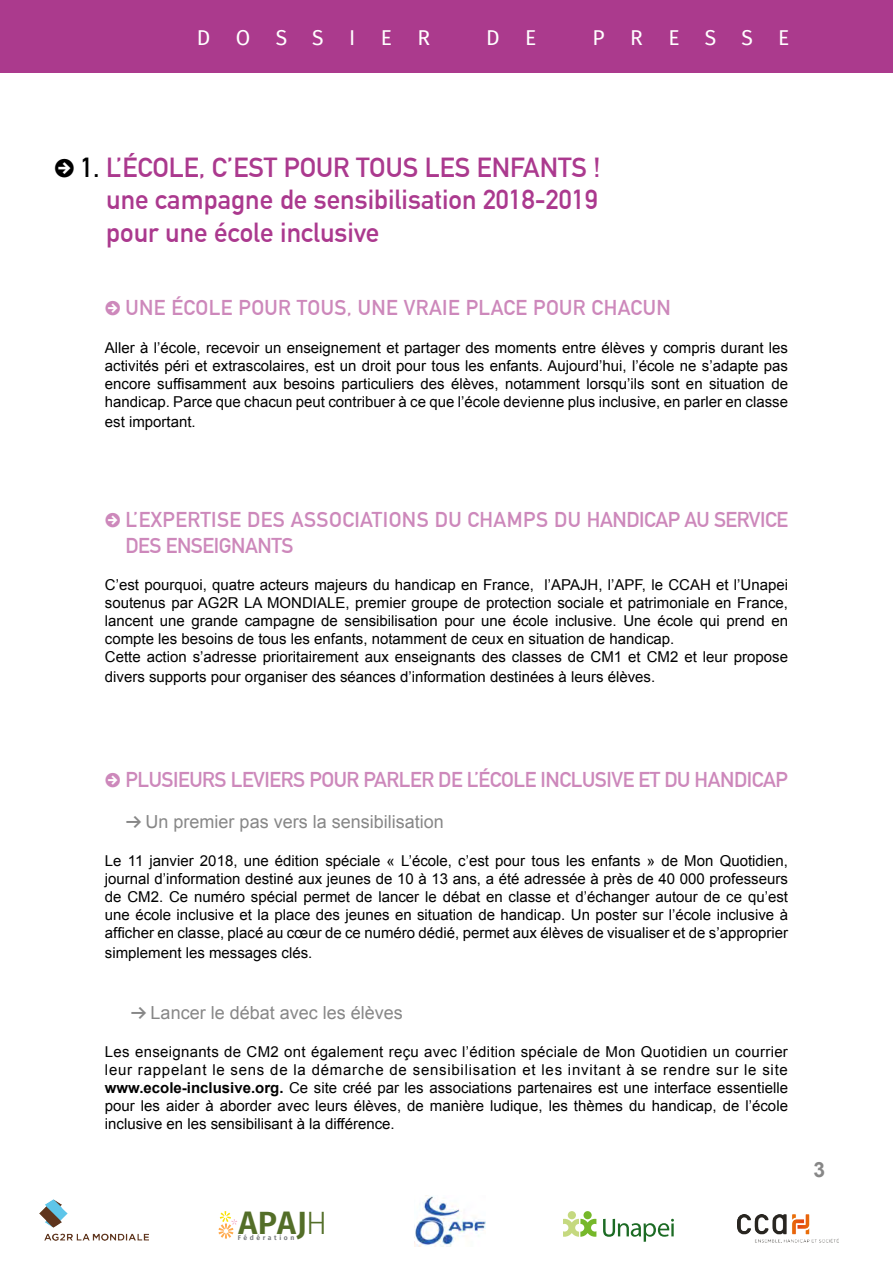
<style>
.page{position:relative;width:893px;height:1263px;background:#fff}
.page>*{position:absolute;margin:0;border:0;box-sizing:border-box;transform-origin:0 0}
.t1{font:600 32.25px "Fira Sans";color:#536e28}
.t2{font:700 27px/32.4px "DIN Alternate";color:#ab398e;text-align:justify}
.t3{font:700 21px/25.2px "DIN Alternate";letter-spacing:-.02em;color:#cd88bb}
.t4{font:700 21px "DIN Alternate";letter-spacing:.02em;color:#cd88bb}
.t5{font:21px "Fira Sans";letter-spacing:1.21em;color:#fff}
.t6{font:700 21px "Arial";color:#878787}
.t7{font:18px "Arial";color:#878787}
.t8{font:15px/18px "Arial";color:#000;text-align:justify}
.t9{font:600 6.75px "Fira Sans";letter-spacing:.385em;color:#74777b}
.s1{font-family:"Klavika Arrows";color:#000}
.s2{color:#000}
.s3{font-family:"Klavika Arrows"}
.s4{font-family:"Klavika Arrows";font-weight:700}
.s5{font-weight:700}
.s6{font-weight:300}
</style>
<div class="page">
<div style="left:568px;top:1211px;width:8px;height:8px;background:#c5d97f;border-radius:50%"></div>
<svg style="left:563px;top:1219px;width:33px;height:18px"></svg>
<div style="left:583px;top:1211px;width:9px;height:8px;background:#76b82a;border-radius:50%"></div>
<svg style="left:603px;top:1219px;width:71px;height:23px"></svg>
<svg style="left:219px;top:1211px;width:18px;height:27px"></svg>
<img style="left:738px;top:1214px;width:101px;height:28px">
<img style="left:40px;top:1199px;width:108px;height:42px">
<img style="left:414px;top:1195px;width:71px;height:52px">
<div style="left:0;top:0;width:893px;height:72px;background:#ab3a8d"></div>
<p class="t5" style="left:197px;top:22px;width:235px">DOSSIER</p>
<p class="t5" style="left:486px;top:22px;width:52px">D E</p>
<p class="t5" style="left:593px;top:22px;width:198px">PRESSE</p>
<p class="t2" style="left:106px;top:149px;width:496px;text-indent:-52px"><span class="s1">R</span> <span class="s2">1.</span> L’ÉCOLE, C’EST POUR TOUS LES ENFANTS ! une campagne de sensibilisation 2018-2019 pour une école inclusive</p>
<p class="t4" style="left:105px;top:292px;width:567px"><span class="s3">R</span> UNE ÉCOLE POUR TOUS, UNE VRAIE PLACE POUR CHACUN</p>
<p class="t8" style="left:105px;top:339px;width:685px">Aller à l’école, recevoir un enseignement et partager des moments entre élèves y compris durant les activités péri et extrascolaires, est un droit pour tous les enfants. Aujourd’hui, l’école ne s’adapte pas encore suffisamment aux besoins particuliers des élèves, notamment lorsqu’ils sont en situation de handicap. Parce que chacun peut contribuer à ce que l’école devienne plus inclusive, en parler en classe</p>
<p class="t8" style="left:105px;top:412px;width:92px">est important.</p>
<p class="t3" style="left:125px;top:506px;width:664px;text-indent:-20px"><span class="s3">R</span> L’EXPERTISE DES ASSOCIATIONS DU CHAMPS DU HANDICAP AU SERVICE<br>DES ENSEIGNANTS</p>
<p class="t8" style="left:105px;top:576px;width:685px">C’est pourquoi, quatre acteurs majeurs du handicap en France, l’APAJH, l’APF, le CCAH et l’Unapei soutenus par AG2R LA MONDIALE, premier groupe de protection sociale et patrimoniale en France, lancent une grande campagne de sensibilisation pour une école inclusive. Une école qui prend en compte les besoins de tous les enfants, notamment de ceux en situation de handicap.</p>
<p class="t8" style="left:105px;top:647px;width:685px;line-height:19.8px">Cette action s’adresse prioritairement aux enseignants des classes de CM1 et CM2 et leur propose divers supports pour organiser des séances d’information destinées à leurs élèves.</p>
<p class="t3" style="left:105px;top:765px;width:685px"><span class="s3">R</span> PLUSIEURS LEVIERS POUR PARLER DE L’ÉCOLE INCLUSIVE ET DU HANDICAP</p>
<p class="t7" style="left:125px;top:810px;width:320px"><span class="s4">B</span> Un premier pas vers la sensibilisation</p>
<p class="t8" style="left:105px;top:852px;width:685px">Le 11 janvier 2018, une édition spéciale « L’école, c’est pour tous les enfants » de Mon Quotidien, journal d’information destiné aux jeunes de 10 à 13 ans, a été adressée à près de 40 000 professeurs de CM2. Ce numéro spécial permet de lancer le débat en classe et d’échanger autour de ce qu’est une école inclusive et la place des jeunes en situation de handicap. Un poster sur l’école inclusive à afficher en classe, placé au cœur de ce numéro dédié, permet aux élèves de visualiser et de s’approprier</p>
<p class="t8" style="left:105px;top:943px;width:209px">simplement les messages clés.</p>
<p class="t7" style="left:130px;top:1001px;width:274px"><span class="s4">B</span> Lancer le débat avec les élèves</p>
<p class="t8" style="left:105px;top:1042px;width:685px">Les enseignants de CM2 ont également reçu avec l’édition spéciale de Mon Quotidien un courrier leur rappelant le sens de la démarche de sensibilisation et les invitant à se rendre sur le site <span class="s5">www.ecole-inclusive.org.</span> Ce site créé par les associations partenaires est une interface essentielle pour les aider à aborder avec leurs élèves, de manière ludique, les thèmes du handicap, de l’école inclusive en les sensibilisant à la différence.</p>
<p class="t1" style="left:239px;top:1196px;width:90px">APAJ<span class="s6">H</span></p>
<p class="t9" style="left:238px;top:1232px;width:58px">Fédération</p>
<p class="t6" style="left:813px;top:1156px;width:13px">3</p>
</div>
